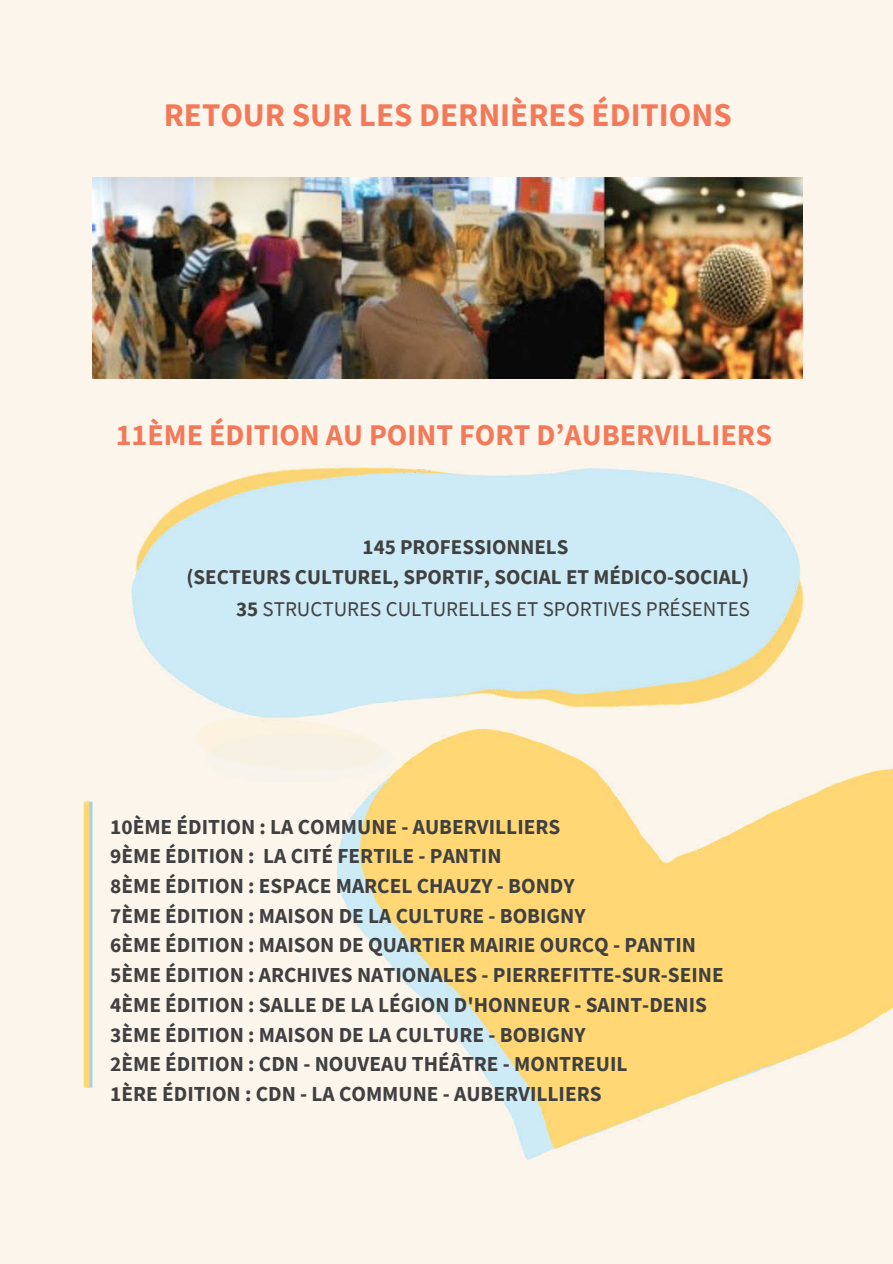
<style>
.page{position:relative;width:893px;height:1264px;background:#fff}
.page>*{position:absolute;margin:0;border:0;box-sizing:border-box;transform-origin:0 0}
.t1{font:700 33px "Source Sans Pro";color:#f37958}
.t2{font:700 30px "Source Sans Pro";color:#f37958}
.t3{font:700 21.3px/29.7px "Source Sans Pro";color:#404040}
.t4{font:700 21px/29.2px "Source Sans Pro";color:#404040;text-align:center}
.t5{font:21px "Source Sans Pro";color:#404040}
.s1{font-weight:700}
</style>
<div class="page">
<div style="left:0;top:0;width:892px;height:1263px;background:#fcf5eb"></div>
<img style="left:337px;top:804px;width:222px;height:355px">
<img style="left:92px;top:177px;width:710px;height:202px">
<img style="left:131px;top:467px;width:669px;height:285px">
<img style="left:361px;top:729px;width:531px;height:419px">
<svg style="left:89px;top:801px;width:3px;height:286px"></svg>
<div style="left:84px;top:801px;width:5px;height:286px;background:#ffd875"></div>
<h1 class="t1" style="left:164px;top:93px;width:569px">RETOUR SUR LES DERNIÈRES ÉDITIONS</h1>
<h2 class="t2" style="left:116px;top:415px;width:657px">11ÈME ÉDITION AU POINT FORT D’AUBERVILLIERS</h2>
<p class="t4" style="left:186px;top:532px;width:564px">145 PROFESSIONNELS<br>(SECTEURS CULTUREL, SPORTIF, SOCIAL ET MÉDICO-SOCIAL)</p>
<p class="t5" style="left:236px;top:595px;width:515px"><span class="s1">35</span> STRUCTURES CULTURELLES ET SPORTIVES PRÉSENTES</p>
<p class="t3" style="left:110px;top:811px;width:615px">10ÈME ÉDITION : LA COMMUNE - AUBERVILLIERS<br>9ÈME ÉDITION : LA CITÉ FERTILE - PANTIN<br>8ÈME ÉDITION : ESPACE MARCEL CHAUZY - BONDY<br>7ÈME ÉDITION : MAISON DE LA CULTURE - BOBIGNY<br>6ÈME ÉDITION : MAISON DE QUARTIER MAIRIE OURCQ - PANTIN 5ÈME ÉDITION : ARCHIVES NATIONALES - PIERREFITTE-SUR-SEINE 4ÈME ÉDITION : SALLE DE LA LÉGION D'HONNEUR - SAINT-DENIS 3ÈME ÉDITION : MAISON DE LA CULTURE - BOBIGNY<br>2ÈME ÉDITION : CDN - NOUVEAU THÉÂTRE - MONTREUIL<br>1ÈRE ÉDITION : CDN - LA COMMUNE - AUBERVILLIERS</p>
</div>
